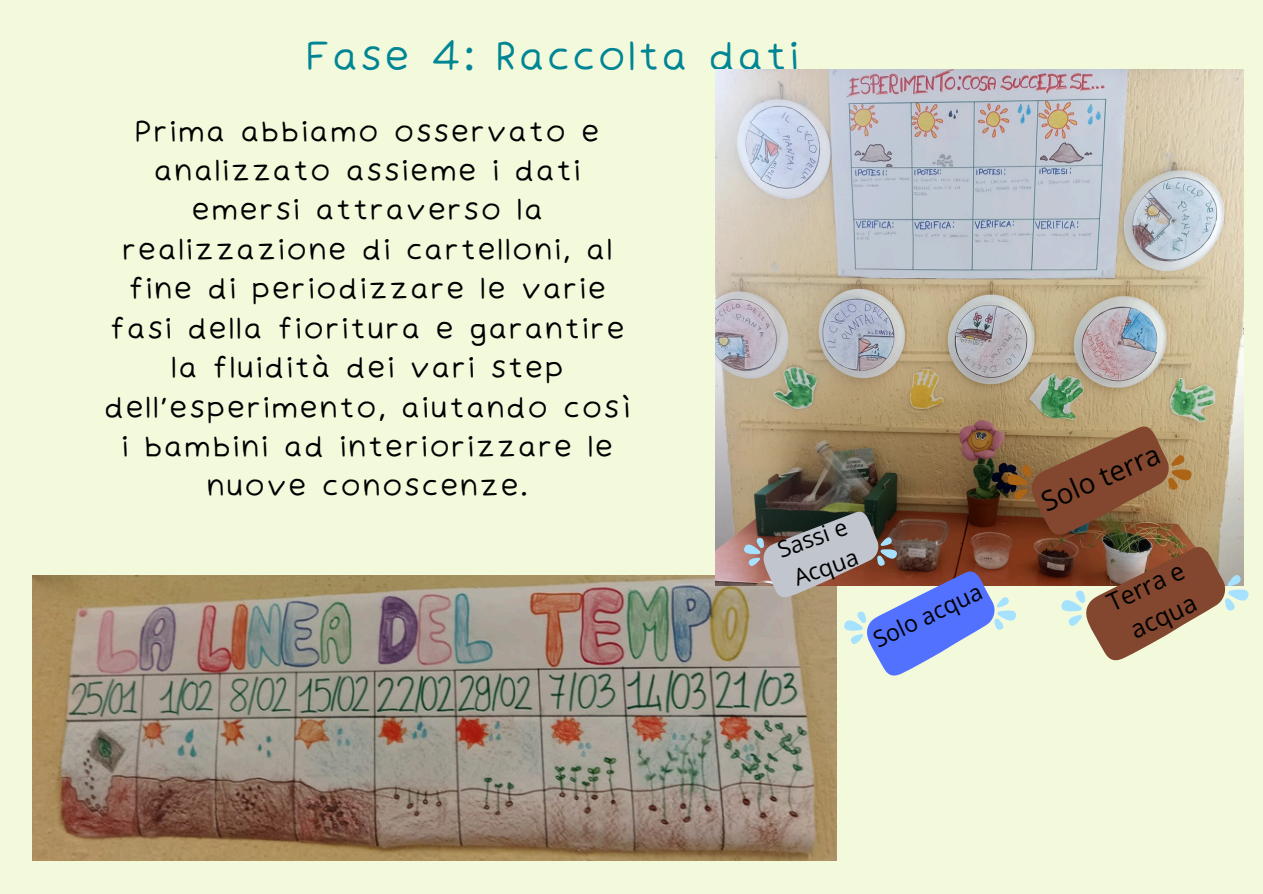
<style>
.page{position:relative;width:1263px;height:894px;background:#fff}
.page>*{position:absolute;margin:0;border:0;box-sizing:border-box;transform-origin:0 0}
.t1{font:38.7px "Irene Florentina";color:#008594}
.t2{font:28.2px/39.3px "Irene Florentina";color:#000;text-align:center}
.t3{font:27.75px "Open Sans";color:#000}
.t4{font:24.9px/34.7px "Open Sans";color:#000;text-align:center}
.t5{font:23.1px/32.2px "Open Sans";color:#000}
</style>
<div class="page">
<div style="left:0;top:0;width:1263px;height:893px;background:#f3fadc"></div>
<img style="left:33px;top:575px;width:803px;height:284px">
<img style="left:716px;top:70px;width:527px;height:515px">
<img style="left:738px;top:403px;width:511px;height:289px">
<p class="t1" style="left:305px;top:32px;width:497px">Fase 4: Raccolta dati</p>
<h1 class="t2" style="left:104px;top:111px;width:529px">Prima abbiamo osservato e analizzato assieme i dati emersi attraverso la realizzazione di cartelloni, al fine di periodizzare le varie fasi della fioritura e garantire la fluidità dei vari step dell’esperimento, aiutando così i bambini ad interiorizzare le nuove conoscenze.</h1>
<p class="t5" style="left:773px;top:534px;width:74px;rotate:-20deg">Sassi e<br>Acqua</p>
<p class="t5" style="left:867px;top:624px;width:119px;rotate:-25deg">Solo acqua</p>
<p class="t3" style="left:1035px;top:484px;width:128px;rotate:-23deg">Solo terra</p>
<p class="t4" style="left:1101px;top:587px;width:84px;rotate:-25deg">Terra e acqua</p>
</div>
